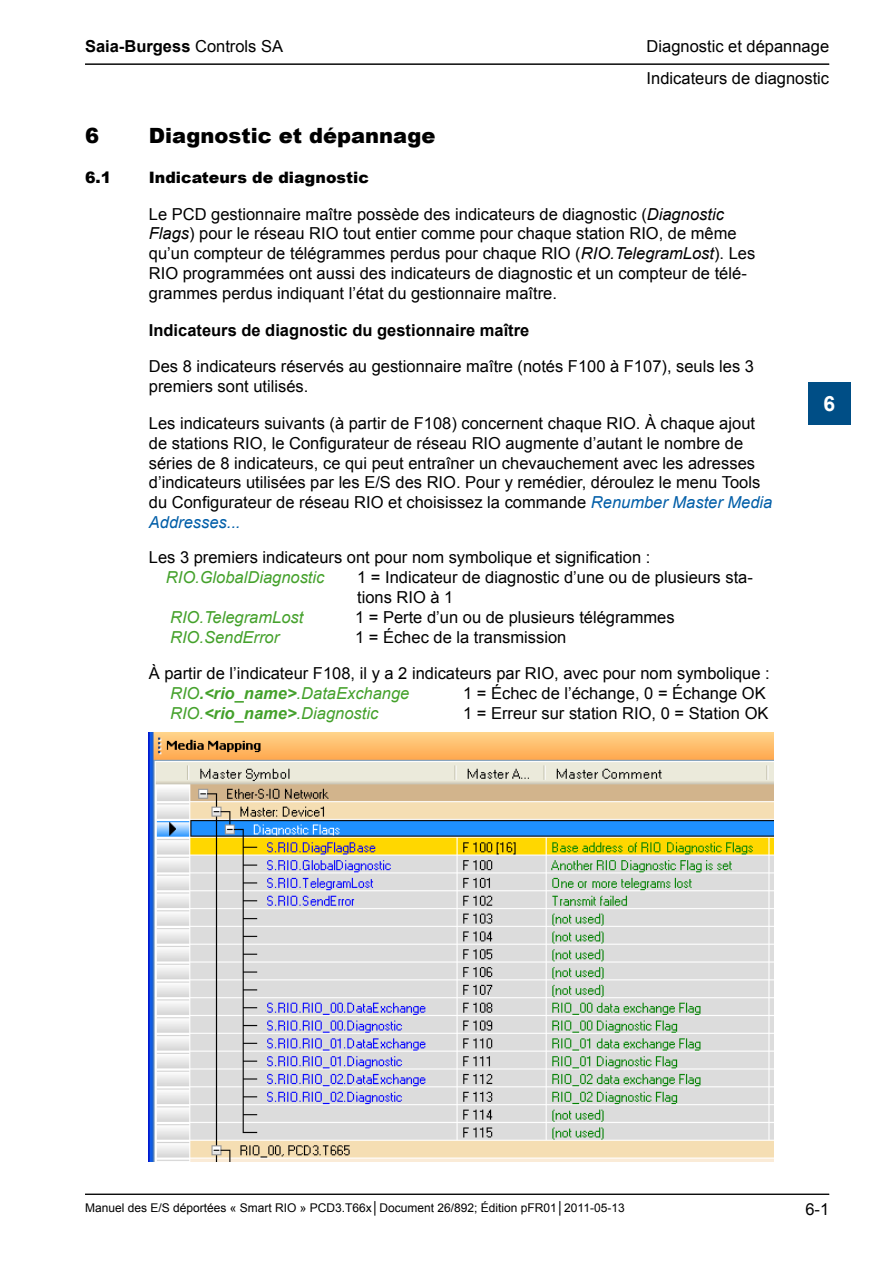
<style>
.page{position:relative;width:893px;height:1263px;background:#fff}
.page>*{position:absolute;margin:0;border:0;box-sizing:border-box;transform-origin:0 0}
.FR_Ueberschrift_1{font:900 21px "Arial";color:#000}
.t1{font:700 21px "Arial";color:#fff}
.FR_Fliesstext{font:16.5px/19.8px "Arial";color:#000}
.FR_Fliesstext_Aufzae{font:16.5px/19.8px "Arial";color:#000}
.FR_Fliesstext_Aufzae-2{font:italic 16.5px "Arial";color:#44a12b}
.FR_Fliesstext_Uebers{font:700 16.5px "Arial";color:#000}
.FR_Kopfzeile_rechts{font:16.5px "Arial";color:#000}
.FR_Ueberschrift_2{font:900 15.75px "Arial";color:#000}
.t2{font:12px "Arial";color:#000}
.s1{font-weight:400}
.s2{font-style:italic}
.s3{font-style:italic;color:#005ea8}
.s4{font-style:italic;color:#44a12b}
.s5{font-weight:700;font-style:italic;color:#44a12b}
.s6{font-weight:700}
</style>
<div class="page">
<hr style="left:85px;top:64px;width:744px;height:1px;background:#000">
<hr style="left:85px;top:1194px;width:744px;height:1px;background:#000">
<div style="left:808px;top:383px;width:42px;height:42px;background:#004e86"></div>
<img style="left:149px;top:732px;width:625px;height:429px">
<p class="FR_Fliesstext_Uebers" style="left:85px;top:36px;width:200px">Saia-Burgess <span class="s1">Controls SA</span></p>
<p class="FR_Fliesstext" style="left:647px;top:37px;width:184px">Diagnostic et dépannage</p>
<p class="FR_Fliesstext" style="left:647px;top:69px;width:184px">Indicateurs de diagnostic</p>
<p class="FR_Ueberschrift_1" style="left:85px;top:120px;width:16px">6</p>
<p class="FR_Ueberschrift_1" style="left:149px;top:120px;width:288px">Diagnostic et dépannage</p>
<p class="FR_Ueberschrift_2" style="left:85px;top:166px;width:28px">6.1</p>
<p class="FR_Ueberschrift_2" style="left:149px;top:166px;width:222px">Indicateurs de diagnostic</p>
<p class="FR_Fliesstext" style="left:149px;top:204px;width:608px">Le PCD gestionnaire maître possède des indicateurs de diagnostic (<span class="s2">Diagnostic Flags</span>) pour le réseau RIO tout entier comme pour chaque station RIO, de même qu’un compteur de télégrammes perdus pour chaque RIO (<span class="s2">RIO.TelegramLost</span>). Les RIO programmées ont aussi des indicateurs de diagnostic et un compteur de télé&shy;grammes perdus indiquant l’état du gestionnaire maître.</p>
<p class="FR_Fliesstext_Uebers" style="left:149px;top:319px;width:382px">Indicateurs de diagnostic du gestionnaire maître</p>
<p class="FR_Fliesstext" style="left:149px;top:357px;width:607px">Des 8 indicateurs réservés au gestionnaire maître (notés F100 à F107), seuls les 3 premiers sont utilisés.</p>
<p class="FR_Fliesstext" style="left:149px;top:413px;width:625px">Les indicateurs suivants (à partir de F108) concernent chaque RIO. À chaque ajout de stations RIO, le Configurateur de réseau RIO augmente d’autant le nombre de séries de 8 indicateurs, ce qui peut entraîner un chevauchement avec les adresses d’indicateurs utilisées par les E/S des RIO. Pour y remédier, déroulez le menu Tools du Configurateur de réseau RIO et choisissez la commande <span class="s3">Renumber Master Media Addresses...</span></p>
<p class="FR_Fliesstext_Aufzae" style="left:149px;top:548px;width:503px">Les 3 premiers indicateurs ont pour nom symbolique et signification :</p>
<p class="FR_Fliesstext_Aufzae-2" style="left:166px;top:567px;width:160px">RIO.GlobalDiagnostic</p>
<p class="FR_Fliesstext_Aufzae" style="left:357px;top:568px;width:397px">1 = Indicateur de diagnostic d’une ou de plusieurs sta&shy;tions RIO à 1</p>
<p class="FR_Fliesstext_Aufzae-2" style="left:170px;top:606px;width:135px">RIO.TelegramLost</p>
<p class="FR_Fliesstext_Aufzae" style="left:355px;top:607px;width:321px">1 = Perte d’un ou de plusieurs télégrammes</p>
<p class="FR_Fliesstext_Aufzae-2" style="left:170px;top:626px;width:111px">RIO.SendError</p>
<p class="FR_Fliesstext_Aufzae" style="left:355px;top:627px;width:213px">1 = Échec de la transmission</p>
<p class="FR_Fliesstext_Aufzae" style="left:170px;top:664px;width:601px;text-indent:-21px">À partir de l’indicateur F108, il y a 2 indicateurs par RIO, avec pour nom symbolique :<br><span class="s4">RIO</span><span class="s5">.&lt;rio_name&gt;</span><span class="s4">.DataExchange</span></p>
<p class="FR_Fliesstext_Aufzae" style="left:463px;top:684px;width:304px">1 = Échec de l’échange, 0 = Échange OK</p>
<p class="FR_Fliesstext_Aufzae-2" style="left:170px;top:702px;width:210px">RIO.<span class="s6">&lt;rio_name&gt;</span>.Diagnostic</p>
<p class="FR_Fliesstext_Aufzae" style="left:463px;top:703px;width:307px">1 = Erreur sur station RIO, 0 = Station OK</p>
<p class="t1" style="left:823px;top:389px;width:13px">6</p>
<p class="t2" style="left:85px;top:1200px;width:541px">Manuel des E/S déportées « Smart RIO » PCD3.T66x│Document 26/892; Édition pFR01│2011-05-13</p>
<p class="FR_Kopfzeile_rechts" style="left:805px;top:1199px;width:25px">6-1</p>
</div>
